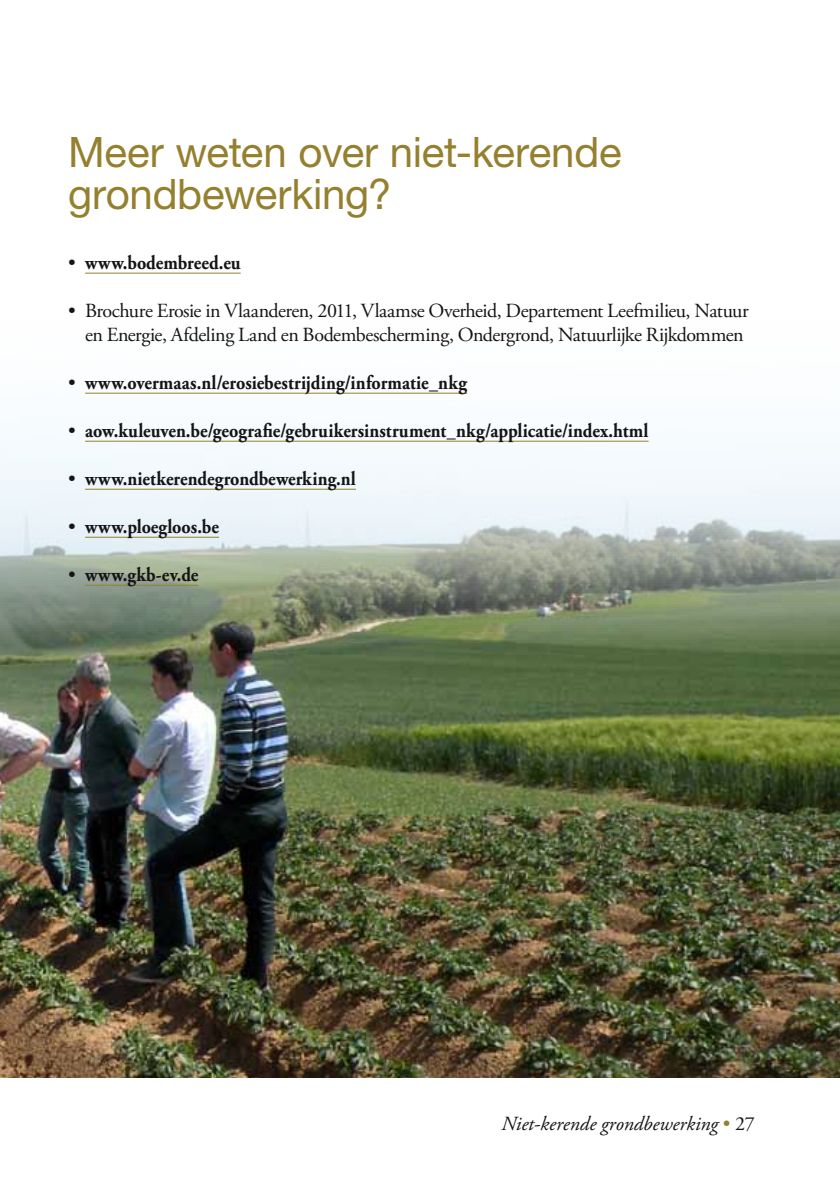
<style>
.page{position:relative;width:840px;height:1191px;background:#fff}
.page>*{position:absolute;margin:0;border:0;box-sizing:border-box;transform-origin:0 0}
.t1{font:42px/42px "Helvetica Neue LT Std";letter-spacing:-.005em;color:#94802e}
.t2{font:700 20px "Adobe Garamond Pro";color:#141415;scale:.9 1}
.t3{font:20px/24px "Adobe Garamond Pro";letter-spacing:-.025em;color:#141415;text-align:center}
.t4{font:italic 20px "Adobe Garamond Pro";color:#141415}
.s1{font-weight:400}
.s2{font-style:normal;color:#94802e}
.s3{font-style:normal}
</style>
<div class="page">
<img style="left:0;top:392px;width:839px;height:685px">
<hr style="left:85px;top:273px;width:155px;height:1px;background:#94802e">
<hr style="left:85px;top:393px;width:382px;height:1px;background:#94802e">
<hr style="left:85px;top:441px;width:563px;height:1px;background:#94802e">
<hr style="left:85px;top:489px;width:271px;height:1px;background:#94802e">
<hr style="left:85px;top:537px;width:134px;height:1px;background:#94802e">
<hr style="left:85px;top:585px;width:113px;height:1px;background:#94802e">
<h1 class="t1" style="left:68px;top:131px;width:554px">Meer weten over niet-kerende grondbewerking?</h1>
<p class="t2" style="left:68px;top:251px;width:193px"><span class="s1">•</span> www.bodembreed.eu</p>
<p class="t3" style="left:68px;top:299px;width:682px">• Brochure Erosie in Vlaanderen, 2011, Vlaamse Overheid, Departement Leefmilieu, Natuur en Energie, Afdeling Land en Bodembescherming, Ondergrond, Natuurlijke Rijkdommen</p>
<p class="t2" style="left:68px;top:371px;width:444px"><span class="s1">•</span> www.overmaas.nl/erosiebestrijding/informatie_nkg</p>
<p class="t2" style="left:68px;top:419px;width:646px"><span class="s1">•</span> aow.kuleuven.be/geografie/gebruikersinstrument_nkg/applicatie/index.html</p>
<p class="t2" style="left:68px;top:467px;width:321px"><span class="s1">•</span> www.nietkerendegrondbewerking.nl</p>
<p class="t2" style="left:68px;top:515px;width:169px"><span class="s1">•</span> www.ploegloos.be</p>
<p class="t2" style="left:68px;top:563px;width:146px"><span class="s1">•</span> www.gkb-ev.de</p>
<p class="t4" style="left:501px;top:1111px;width:255px">Niet-kerende grondbewerking <span class="s2">•</span> <span class="s3">27</span></p>
</div>
